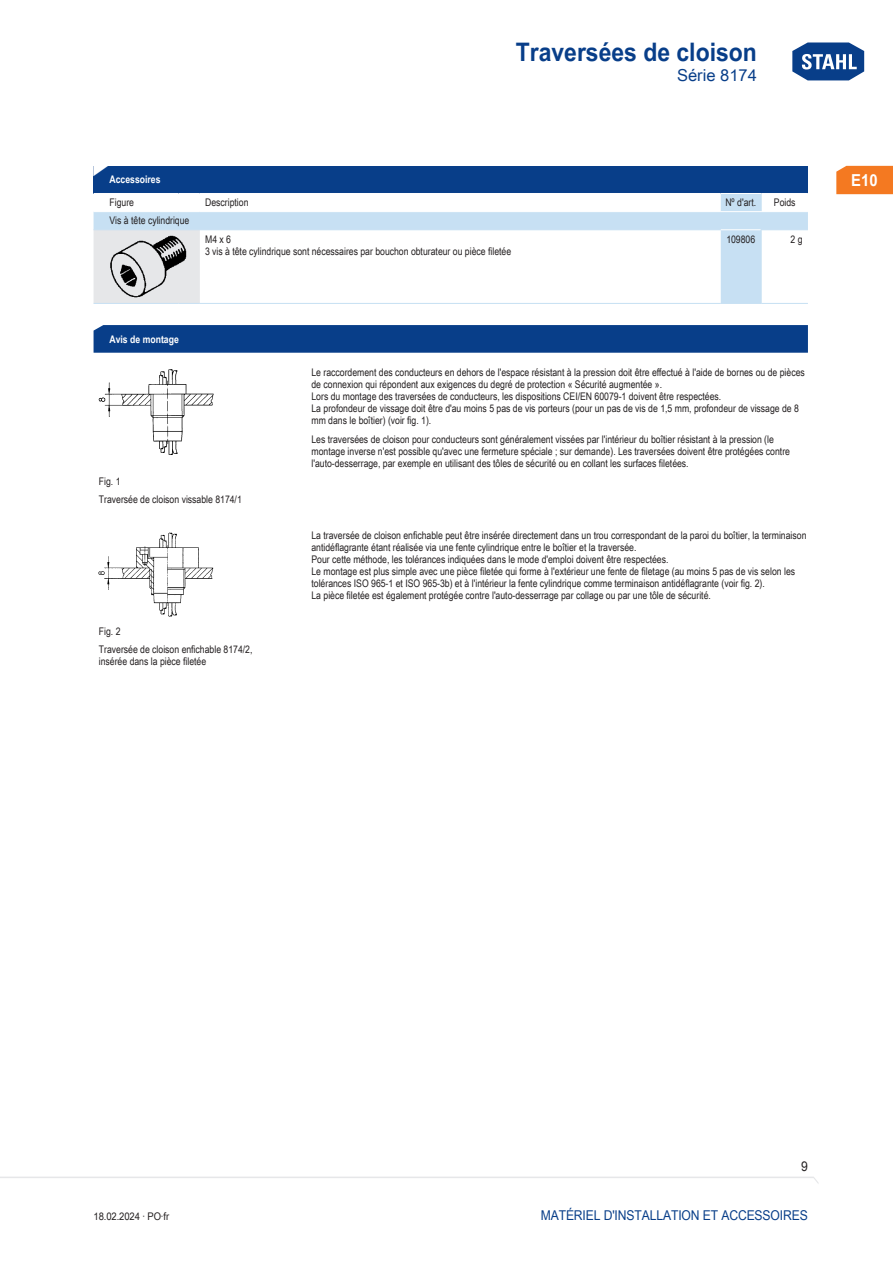
<style>
.page{position:relative;width:893px;height:1263px;background:#fff}
.page>*{position:absolute;margin:0;border:0;box-sizing:border-box;transform-origin:0 0}
.t1{font:700 25.5px "Arial Unicode MS";color:#083e89;scale:.9 1}
.TabHeader1stColumn{font:700 24px "Arial Unicode MS";color:#fff;scale:1.45 1}
.t2{font:16.5px "Arial Unicode MS";color:#083e89}
.t3{font:700 16.5px "Arial Unicode MS";color:#fff;scale:.9 1}
.t4{font:13.5px "Arial Unicode MS";letter-spacing:-.01em;color:#083e89;scale:.9 1}
.t5{font:13.5px "Arial Unicode MS";color:#231f20;scale:.9 1}
.TabBodyLeft{font:10.5px/12px "Arial Unicode MS";color:#231f20;scale:.83 1}
.TabHeader1stColumn-2{font:700 10.5px "Arial Unicode MS";color:#fff;scale:.83 1}
.TabBodyCenter{font:10.5px "Arial Unicode MS";color:#231f20;scale:.83 1}
.TabBody1stColumnTitl{font:10.5px "Arial Unicode MS";color:#231f20;scale:.83 1}
.TabBodyLeft-2{font:10.5px "Arial Unicode MS";color:#231f20;scale:.9 1}
.TabBody1stColumn{font:10.5px "Arial Unicode MS";color:#231f20;scale:.83 1}
.TabBodyRight{font:10.5px "Arial Unicode MS";color:#231f20;scale:.83 1}
</style>
<div class="page">
<svg style="left:792px;top:42px;width:73px;height:39px"></svg>
<svg style="left:0;top:1176px;width:818px;height:7px"></svg>
<div style="left:836px;top:166px;width:57px;height:28px;background:#f47921"></div>
<div style="left:94px;top:166px;width:714px;height:27px;background:#083e89"></div>
<svg style="left:94px;top:194px;width:714px;height:109px"></svg>
<svg style="left:761px;top:194px;width:1px;height:17px"></svg>
<hr style="left:94px;top:211px;width:85px;height:1px;background:#fff">
<svg style="left:179px;top:211px;width:21px;height:1px"></svg>
<hr style="left:200px;top:211px;width:521px;height:1px;background:#fff">
<hr style="left:721px;top:211px;width:40px;height:1px;background:#fff">
<hr style="left:761px;top:211px;width:47px;height:1px;background:#fff">
<svg style="left:94px;top:229px;width:106px;height:75px;background:#e3e6e9"></svg>
<hr style="left:200px;top:229px;width:521px;height:1px;background:#c7e0f3">
<hr style="left:200px;top:303px;width:521px;height:1px;background:#c7e0f3">
<hr style="left:721px;top:229px;width:40px;height:1px;background:#fff">
<hr style="left:721px;top:303px;width:40px;height:1px;background:#c7e0f3">
<hr style="left:761px;top:229px;width:47px;height:1px;background:#c7e0f3">
<hr style="left:761px;top:303px;width:47px;height:1px;background:#c7e0f3">
<hr style="left:761px;top:230px;width:1px;height:73px;background:#c7e0f3">
<img style="left:109px;top:235px;width:77px;height:63px">
<img style="left:99px;top:369px;width:115px;height:85px">
<img style="left:99px;top:532px;width:114px;height:84px">
<svg style="left:94px;top:325px;width:714px;height:28px;background:#0b408a"></svg>
<h1 class="t1" style="left:516px;top:33px;width:269px">Traversées de cloison</h1>
<h3 class="t2" style="left:677px;top:63px;width:81px">Série 8174</h3>
<p class="TabHeader1stColumn" style="left:90px;top:154px;width:16px">◤</p>
<p class="TabHeader1stColumn-2" style="left:109px;top:172px;width:63px">Accessoires</p>
<p class="TabBody1stColumn" style="left:109px;top:195px;width:31px">Figure</p>
<p class="TabBodyLeft" style="left:205px;top:196px;width:54px">Description</p>
<p class="TabBodyCenter" style="left:725px;top:195px;width:39px">Nº d'art.</p>
<p class="TabBodyCenter" style="left:774px;top:195px;width:28px">Poids</p>
<p class="TabBody1stColumnTitl" style="left:109px;top:213px;width:98px">Vis à tête cylindrique</p>
<p class="TabBodyLeft" style="left:205px;top:233px;width:370px">M4 x 6<br>3 vis à tête cylindrique sont nécessaires par bouchon obturateur ou pièce filetée</p>
<p class="TabBodyCenter" style="left:726px;top:231px;width:36px">109806</p>
<p class="TabBodyRight" style="left:791px;top:231px;width:16px">2 g</p>
<p class="TabHeader1stColumn-2" style="left:109px;top:331px;width:85px">Avis de montage</p>
<p class="TabBodyLeft" style="left:99px;top:475px;width:28px">Fig. 1</p>
<p class="TabBodyLeft" style="left:99px;top:493px;width:174px">Traversée de cloison vissable 8174/1</p>
<p class="TabBodyLeft" style="left:99px;top:625px;width:28px">Fig. 2</p>
<p class="TabBodyLeft" style="left:99px;top:643px;width:187px">Traversée de cloison enfichable 8174/2, insérée dans la pièce filetée</p>
<p class="TabBodyLeft" style="left:311px;top:366px;width:596px">Le raccordement des conducteurs en dehors de l'espace résistant à la pression doit être effectué à l'aide de bornes ou de pièces de connexion qui répondent aux exigences du degré de protection « Sécurité augmentée ».</p>
<p class="TabBodyLeft" style="left:311px;top:390px;width:495px">Lors du montage des traversées de conducteurs, les dispositions CEI/EN 60079-1 doivent être respectées.</p>
<p class="TabBodyLeft" style="left:311px;top:402px;width:589px">La profondeur de vissage doit être d'au moins 5 pas de vis porteurs (pour un pas de vis de 1,5 mm, profondeur de vissage de 8 mm dans le boîtier) (voir fig. 1).</p>
<p class="TabBodyLeft" style="left:311px;top:433px;width:578px">Les traversées de cloison pour conducteurs sont généralement vissées par l'intérieur du boîtier résistant à la pression (le montage inverse n'est possible qu'avec une fermeture spéciale ; sur demande). Les traversées doivent être protégées contre l'auto-desserrage, par exemple en utilisant des tôles de sécurité ou en collant les surfaces filetées.</p>
<p class="TabBodyLeft" style="left:311px;top:529px;width:598px">La traversée de cloison enfichable peut être insérée directement dans un trou correspondant de la paroi du boîtier, la terminaison antidéflagrante étant réalisée via une fente cylindrique entre le boîtier et la traversée.</p>
<p class="TabBodyLeft" style="left:311px;top:553px;width:432px">Pour cette méthode, les tolérances indiquées dans le mode d'emploi doivent être respectées.</p>
<p class="TabBodyLeft" style="left:311px;top:565px;width:584px">Le montage est plus simple avec une pièce filetée qui forme à l'extérieur une fente de filetage (au moins 5 pas de vis selon les tolérances ISO 965-1 et ISO 965-3b) et à l'intérieur la fente cylindrique comme terminaison antidéflagrante (voir fig. 2).</p>
<p class="TabBodyLeft" style="left:311px;top:589px;width:483px">La pièce filetée est également protégée contre l'auto-desserrage par collage ou par une tôle de sécurité.</p>
<h3 class="t3" style="left:851px;top:168px;width:31px">E10</h3>
<p class="t5" style="left:801px;top:1157px;width:9px">9</p>
<p class="TabBodyLeft-2" style="left:94px;top:1208px;width:86px">18.02.2024 · PO·fr</p>
<p class="t4" style="left:541px;top:1205px;width:248px">Matériel d'installation et accesso</p>
<p class="t4" style="left:780px;top:1205px;width:30px">ires</p>
</div>
